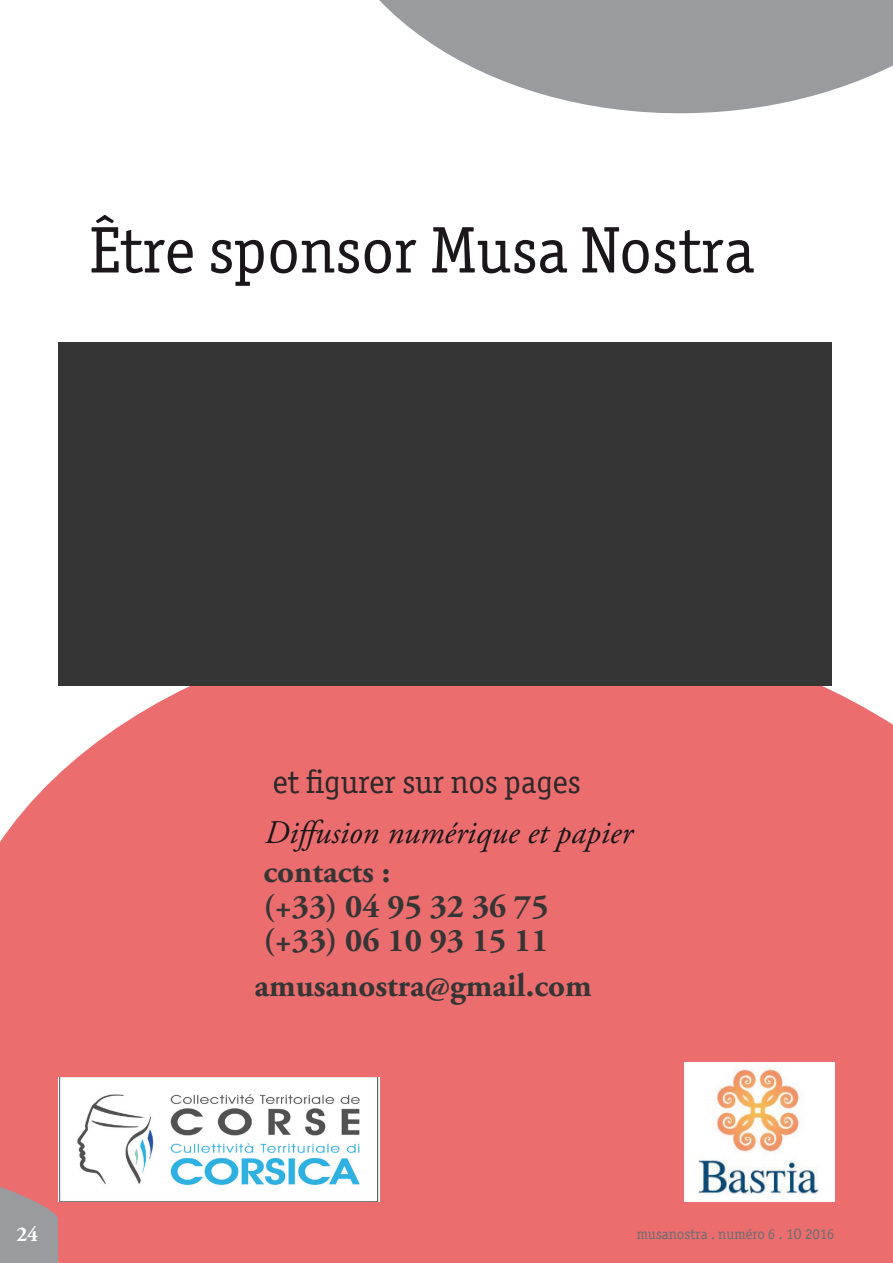
<style>
.page{position:relative;width:893px;height:1263px;background:#fff}
.page>*{position:absolute;margin:0;border:0;box-sizing:border-box;transform-origin:0 0}
.t1{font:66px "Officina Ser ITC";color:#1a161a}
.t2{font:700 33px/34.5px "Adobe Garamond Pro";color:#363536}
.t3{font:italic 33px "Adobe Garamond Pro";color:#1a161a}
.t4{font:33px "Officina Ser ITC";color:#2d2829}
.t5{font:700 21px "Adobe Garamond Pro";color:#fff}
.t6{font:15px "Officina Ser ITC";color:#6c6d70}
</style>
<div class="page">
<div style="left:0;top:686px;width:893px;height:577px;background:#ec6d6e"></div>
<img style="left:58px;top:1077px;width:321px;height:125px">
<img style="left:685px;top:1063px;width:150px;height:139px">
<div style="left:58px;top:342px;width:774px;height:344px;background:#363536"></div>
<svg style="left:0;top:1186px;width:58px;height:77px;background:#a79295"></svg>
<svg style="left:379px;top:0;width:514px;height:114px;fill:#999b9e"></svg>
<h1 class="t1" style="left:89px;top:212px;width:667px">Être sponsor Musa Nostra</h1>
<p class="t4" style="left:272px;top:763px;width:310px">et figurer sur nos pages</p>
<p class="t3" style="left:265px;top:812px;width:369px">Diffusion numérique et papier</p>
<p class="t2" style="left:263px;top:855px;width:287px">contacts :<br>(+33) 04 95 32 36 75 (+33) 06 10 93 15 11</p>
<p class="t2" style="left:255px;top:969px;width:339px">amusanostra@gmail.com</p>
<p class="t5" style="left:16px;top:1222px;width:23px">24</p>
<p class="t6" style="left:637px;top:1225px;width:199px">musanostra . numéro 6 . 1O 2016</p>
</div>
